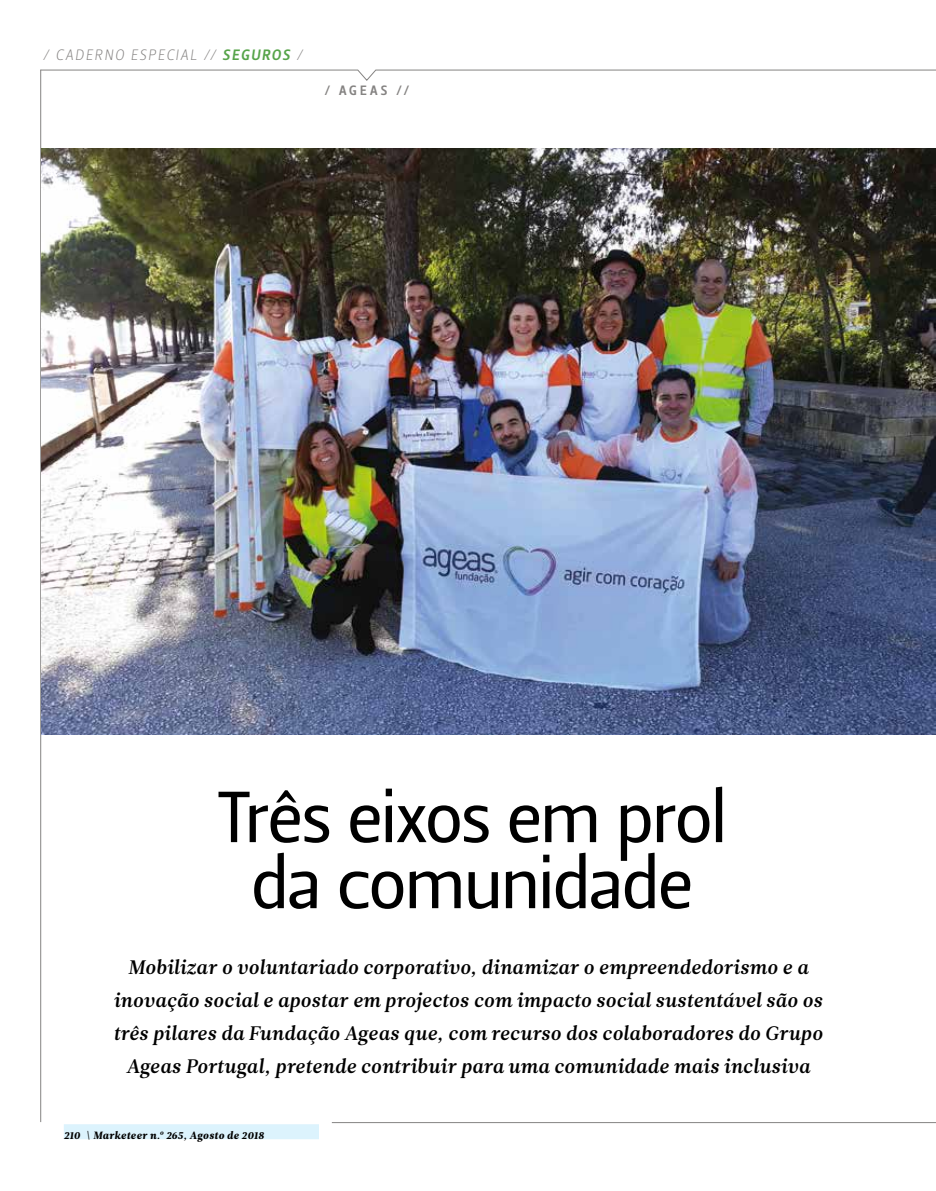
<style>
.page{position:relative;width:936px;height:1191px;background:#fff}
.page>*{position:absolute;margin:0;border:0;box-sizing:border-box;transform-origin:0 0}
.t1{font:72px/66px "Leitura Sans Grot 2";letter-spacing:-.035em;color:#000;text-align:center}
.t2{font:19.5px/33px "Leitura News Italic 3";letter-spacing:.005em;color:#000;text-align:center}
.t3{font:15px "Leitura Sans Italic 1";letter-spacing:.095em;color:#858382}
.t4{font:13.5px "Leitura Sans Grot 3";letter-spacing:.235em;color:#858382}
.t5{font:10.5px "Leitura News Italic 4";letter-spacing:.025em;color:#000}
.s1{font-family:"Leitura Sans Italic 3";color:#57a44a}
</style>
<div class="page">
<svg style="left:40px;top:69px;width:895px;height:12px"></svg>
<hr style="left:332px;top:1122px;width:603px;height:1px;background:#858382">
<hr style="left:40px;top:70px;width:1px;height:1052px;background:#858382">
<div style="left:64px;top:1124px;width:255px;height:15px;background:#dcf3fd"></div>
<img style="left:41px;top:149px;width:894px;height:585px">
<p class="t3" style="left:43px;top:46px;width:262px">/ CADERNO ESPECIAL // <span class="s1">SEGUROS</span> /</p>
<p class="t4" style="left:324px;top:83px;width:87px">/ AGEAS //</p>
<h1 class="t1" style="left:217px;top:785px;width:511px">Três eixos em prol da comunidade</h1>
<p class="t2" style="left:113px;top:951px;width:710px">Mobilizar o voluntariado corporativo, dinamizar o empreendedorismo e a inovação social e apostar em projectos com impacto social sustentável são os três pilares da Fundação Ageas que, com recurso dos colaboradores do Grupo Ageas Portugal, pretende contribuir para uma comunidade mais inclusiva</p>
<p class="t5" style="left:64px;top:1129px;width:202px">210 \ Marketeer n.º 265, Agosto de 2018</p>
</div>
